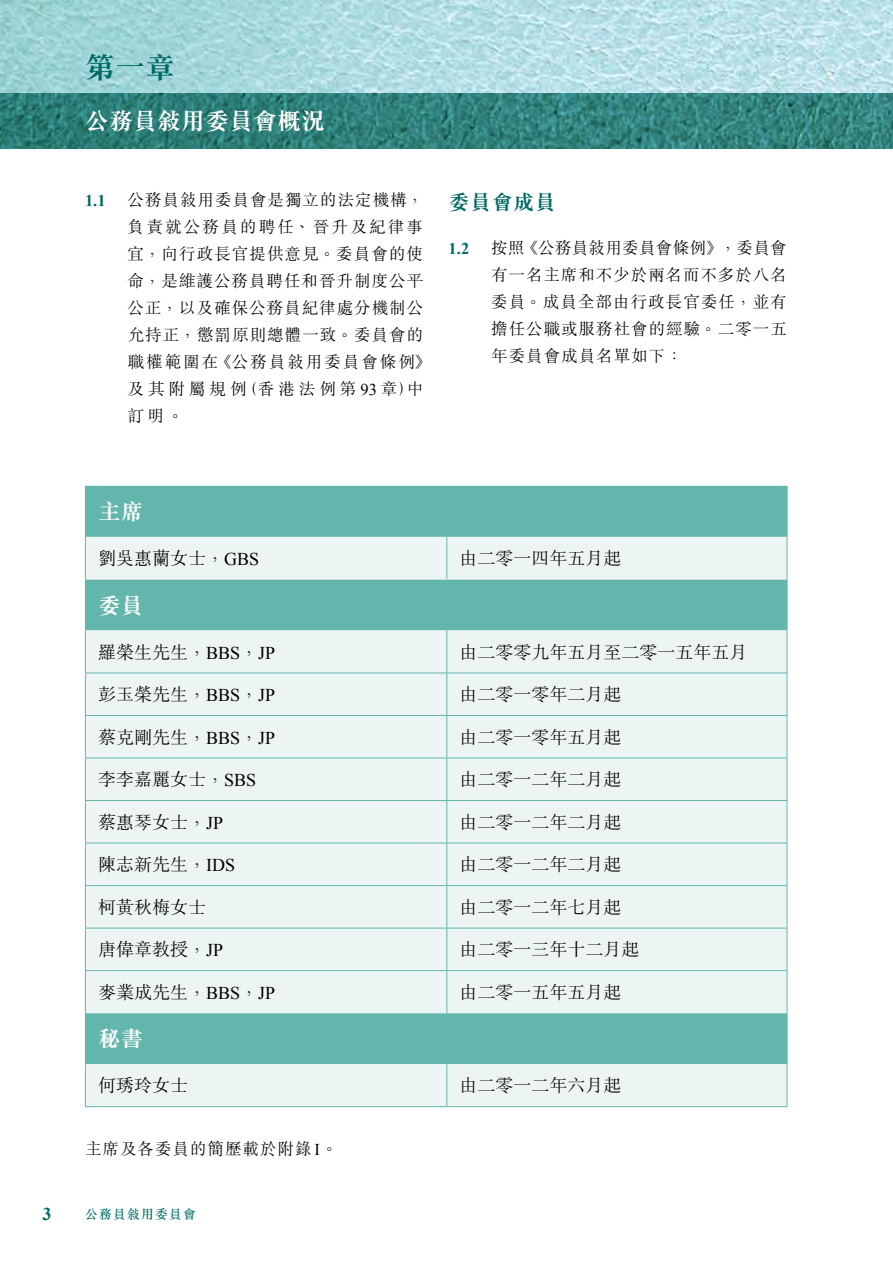
<style>
.page{position:relative;width:893px;height:1263px;background:#fff}
.page>*{position:absolute;margin:0;border:0;box-sizing:border-box;transform-origin:0 0}
.t1{font:700 30px "M Sung HK";color:#006a64}
.t2{font:700 24px "M Sung HK";color:#fff}
.t3{font:700 22.5px "M Sung HK";color:#fff}
.t4{font:700 21px "M Sung HK";letter-spacing:.025em;color:#006a64}
.t5{font:300 18px "M Sung HK";color:#000}
.t6{font:700 18px "Times New Roman";color:#006a64}
.t7{font:300 16.5px/27px "M Sung HK";letter-spacing:.06em;color:#000}
.t8{font:700 16.5px "Times New Roman";color:#006a64}
.t9{font:500 12.75px "M Sung HK";letter-spacing:.1em;color:#006a64}
.s1{font-family:"Times New Roman";font-weight:400}
</style>
<div class="page">
<img style="left:0;top:0;width:893px;height:94px">
<img style="left:0;top:94px;width:893px;height:55px">
<div style="left:86px;top:486px;width:701px;height:51px;background:#62b6ac"></div>
<svg style="left:86px;top:537px;width:701px;height:569px;background:#d2e9e6"></svg>
<hr style="left:787px;top:579px;width:1px;height:51px;background:#62b6ac">
<hr style="left:787px;top:971px;width:1px;height:42px;background:#62b6ac">
<hr style="left:85px;top:1013px;width:1px;height:51px;background:#62b6ac">
<hr style="left:787px;top:1013px;width:1px;height:51px;background:#62b6ac">
<hr style="left:85px;top:1106px;width:362px;height:1px;background:#62b6ac">
<hr style="left:447px;top:1106px;width:340px;height:1px;background:#62b6ac">
<hr style="left:85px;top:486px;width:1px;height:51px;background:#62b6ac">
<hr style="left:787px;top:486px;width:1px;height:51px;background:#62b6ac">
<hr style="left:85px;top:537px;width:1px;height:42px;background:#62b6ac">
<hr style="left:446px;top:537px;width:1px;height:42px;background:#62b6ac">
<hr style="left:787px;top:537px;width:1px;height:42px;background:#62b6ac">
<hr style="left:85px;top:579px;width:1px;height:51px;background:#62b6ac">
<hr style="left:85px;top:630px;width:1px;height:43px;background:#62b6ac">
<hr style="left:446px;top:630px;width:1px;height:43px;background:#62b6ac">
<hr style="left:787px;top:630px;width:1px;height:43px;background:#62b6ac">
<hr style="left:85px;top:673px;width:1px;height:42px;background:#62b6ac">
<hr style="left:85px;top:716px;width:1px;height:42px;background:#62b6ac">
<hr style="left:85px;top:758px;width:1px;height:42px;background:#62b6ac">
<hr style="left:85px;top:801px;width:1px;height:42px;background:#62b6ac">
<hr style="left:85px;top:843px;width:1px;height:42px;background:#62b6ac">
<hr style="left:85px;top:886px;width:1px;height:42px;background:#62b6ac">
<hr style="left:85px;top:928px;width:1px;height:42px;background:#62b6ac">
<hr style="left:85px;top:673px;width:362px;height:1px;background:#62b6ac">
<hr style="left:85px;top:715px;width:362px;height:1px;background:#62b6ac">
<hr style="left:85px;top:758px;width:362px;height:1px;background:#62b6ac">
<hr style="left:85px;top:800px;width:362px;height:1px;background:#62b6ac">
<hr style="left:85px;top:843px;width:362px;height:1px;background:#62b6ac">
<hr style="left:85px;top:885px;width:362px;height:1px;background:#62b6ac">
<hr style="left:85px;top:928px;width:362px;height:1px;background:#62b6ac">
<hr style="left:446px;top:673px;width:1px;height:42px;background:#62b6ac">
<hr style="left:446px;top:716px;width:1px;height:42px;background:#62b6ac">
<hr style="left:446px;top:758px;width:1px;height:42px;background:#62b6ac">
<hr style="left:446px;top:801px;width:1px;height:42px;background:#62b6ac">
<hr style="left:446px;top:843px;width:1px;height:42px;background:#62b6ac">
<hr style="left:446px;top:886px;width:1px;height:42px;background:#62b6ac">
<hr style="left:446px;top:928px;width:1px;height:42px;background:#62b6ac">
<hr style="left:447px;top:673px;width:340px;height:1px;background:#62b6ac">
<hr style="left:787px;top:673px;width:1px;height:42px;background:#62b6ac">
<hr style="left:787px;top:716px;width:1px;height:42px;background:#62b6ac">
<hr style="left:787px;top:758px;width:1px;height:42px;background:#62b6ac">
<hr style="left:787px;top:801px;width:1px;height:42px;background:#62b6ac">
<hr style="left:787px;top:843px;width:1px;height:42px;background:#62b6ac">
<hr style="left:787px;top:886px;width:1px;height:42px;background:#62b6ac">
<hr style="left:787px;top:928px;width:1px;height:42px;background:#62b6ac">
<hr style="left:447px;top:715px;width:340px;height:1px;background:#62b6ac">
<hr style="left:447px;top:758px;width:340px;height:1px;background:#62b6ac">
<hr style="left:447px;top:800px;width:340px;height:1px;background:#62b6ac">
<hr style="left:447px;top:843px;width:340px;height:1px;background:#62b6ac">
<hr style="left:447px;top:885px;width:340px;height:1px;background:#62b6ac">
<hr style="left:447px;top:928px;width:340px;height:1px;background:#62b6ac">
<hr style="left:85px;top:971px;width:1px;height:42px;background:#62b6ac">
<hr style="left:85px;top:970px;width:362px;height:1px;background:#62b6ac">
<hr style="left:446px;top:971px;width:1px;height:42px;background:#62b6ac">
<hr style="left:447px;top:970px;width:340px;height:1px;background:#62b6ac">
<hr style="left:85px;top:1064px;width:1px;height:42px;background:#62b6ac">
<hr style="left:446px;top:1064px;width:1px;height:42px;background:#62b6ac">
<hr style="left:787px;top:1064px;width:1px;height:42px;background:#62b6ac">
<h1 class="t1" style="left:85px;top:53px;width:91px">第一章</h1>
<h2 class="t2" style="left:85px;top:109px;width:241px">公務員敍用委員會概況</h2>
<p class="t8" style="left:85px;top:189px;width:22px">1.1</p>
<p class="t7" style="left:128px;top:185px;width:305px">公務員敍用委員會是獨立的法定機構，負責就公務員的聘任、晉升及紀律事宜，向行政長官提供意見。委員會的使命，是維護公務員聘任和晉升制度公平公正，以及確保公務員紀律處分機制公允持正，懲罰原則總體一致。委員會的職權範圍在《公務員敍用委員會條例》及其附屬規例（香港法例第<span class="s1">93</span>章）中訂明。</p>
<p class="t4" style="left:449px;top:192px;width:109px">委員會成員</p>
<p class="t8" style="left:449px;top:237px;width:22px">1.2</p>
<p class="t7" style="left:491px;top:233px;width:297px;text-align:justify">按照《公務員敍用委員會條例》，委員會有一名主席和不少於兩名而不多於八名委員。成員全部由行政長官委任，並有擔任公職或服務社會的經驗。二零一五年委員會成員名單如下：</p>
<h3 class="t3" style="left:98px;top:500px;width:46px">主席</h3>
<p class="t5" style="left:98px;top:546px;width:163px">劉吳惠蘭女士，<span class="s1">GBS</span></p>
<p class="t5" style="left:460px;top:546px;width:163px">由二零一四年五月起</p>
<h3 class="t3" style="left:98px;top:594px;width:46px">委員</h3>
<p class="t5" style="left:98px;top:639px;width:179px">羅榮生先生，<span class="s1">BBS</span>，<span class="s1">JP</span></p>
<p class="t5" style="left:460px;top:639px;width:290px">由二零零九年五月至二零一五年五月</p>
<p class="t5" style="left:98px;top:682px;width:179px">彭玉榮先生，<span class="s1">BBS</span>，<span class="s1">JP</span></p>
<p class="t5" style="left:460px;top:682px;width:163px">由二零一零年二月起</p>
<p class="t5" style="left:98px;top:724px;width:179px">蔡克剛先生，<span class="s1">BBS</span>，<span class="s1">JP</span></p>
<p class="t5" style="left:460px;top:724px;width:163px">由二零一零年五月起</p>
<p class="t5" style="left:98px;top:767px;width:160px">李李嘉麗女士，<span class="s1">SBS</span></p>
<p class="t5" style="left:460px;top:767px;width:163px">由二零一二年二月起</p>
<p class="t5" style="left:98px;top:809px;width:127px">蔡惠琴女士，<span class="s1">JP</span></p>
<p class="t5" style="left:460px;top:809px;width:163px">由二零一二年二月起</p>
<p class="t5" style="left:98px;top:852px;width:138px">陳志新先生，<span class="s1">IDS</span></p>
<p class="t5" style="left:460px;top:852px;width:163px">由二零一二年二月起</p>
<p class="t5" style="left:98px;top:894px;width:109px">柯黃秋梅女士</p>
<p class="t5" style="left:460px;top:894px;width:163px">由二零一二年七月起</p>
<p class="t5" style="left:98px;top:937px;width:127px">唐偉章教授，<span class="s1">JP</span></p>
<p class="t5" style="left:460px;top:937px;width:181px">由二零一三年十二月起</p>
<p class="t5" style="left:98px;top:979px;width:179px">麥業成先生，<span class="s1">BBS</span>，<span class="s1">JP</span></p>
<p class="t5" style="left:460px;top:979px;width:163px">由二零一五年五月起</p>
<h3 class="t3" style="left:98px;top:1028px;width:46px">秘書</h3>
<p class="t5" style="left:98px;top:1073px;width:91px">何琇玲女士</p>
<p class="t5" style="left:460px;top:1073px;width:163px">由二零一二年六月起</p>
<p class="t7" style="left:85px;top:1134px;width:254px">主席及各委員的簡歷載於附錄 <span class="s1">I</span>。</p>
<p class="t6" style="left:43px;top:1202px;width:10px">3</p>
<p class="t9" style="left:85px;top:1206px;width:112px">公務員敍用委員會</p>
</div>
